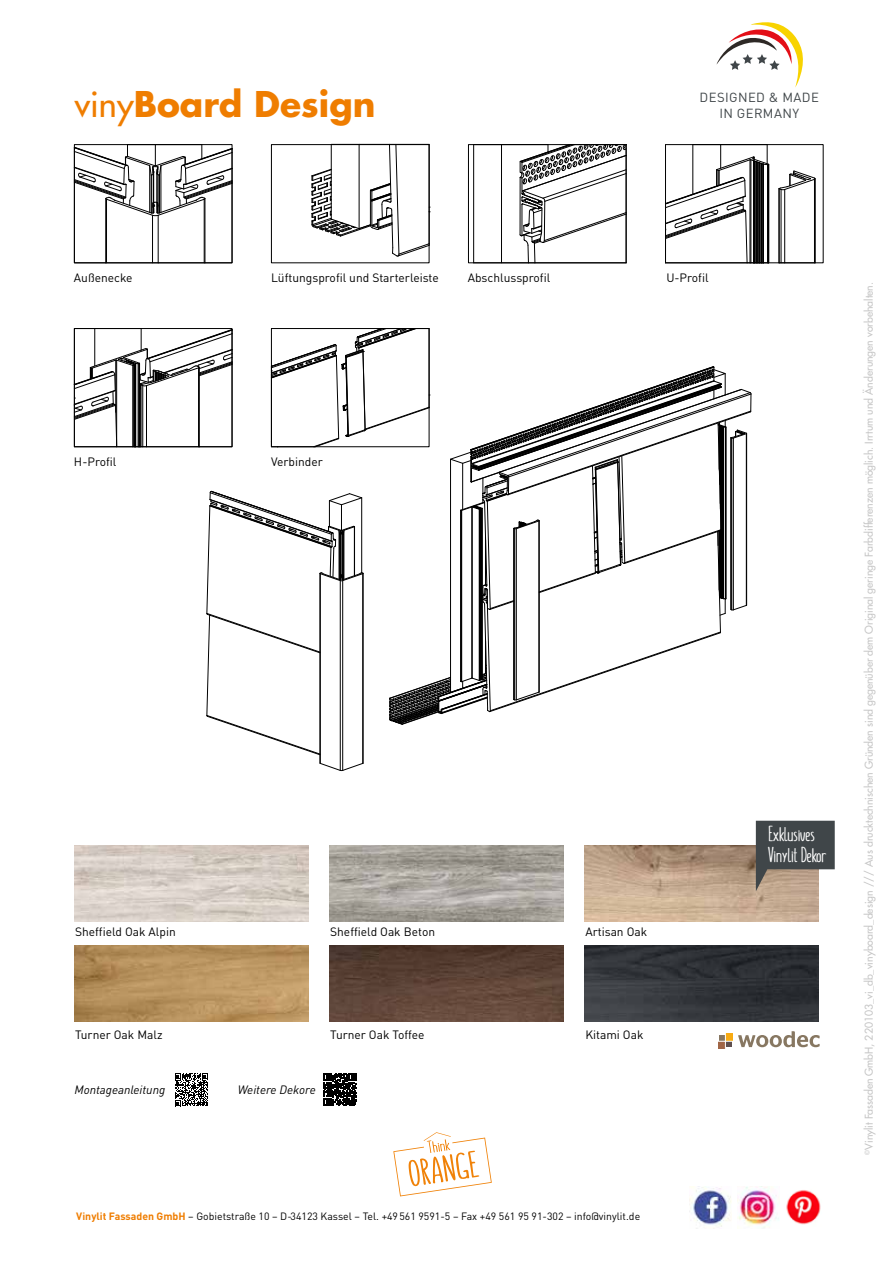
<style>
.page{position:relative;width:893px;height:1263px;background:#fff}
.page>*{position:absolute;margin:0;border:0;box-sizing:border-box;transform-origin:0 0}
.t1{font:700 34.5px "Futura LT Pro";color:#ef7d00}
.t2{font:700 21px/21px "Summer Font";color:#fff}
.t3{font:13.05px/15.6px "DIN Pro";letter-spacing:.03em;color:#404649;text-align:center}
.t4{font:12px "DIN Pro";color:#000}
.t5{font:italic 12px "DIN Pro";color:#000}
.t6{font:500 10.5px "Futura LT Pro";color:#c6c6c6}
.t7{font:10.5px "DIN Pro";color:#000}
.s1{font-weight:500}
.s2{font-weight:700;color:#ef7d00}
</style>
<div class="page">
<svg style="left:324px;top:1073px;width:33px;height:33px"></svg>
<svg style="left:175px;top:1073px;width:33px;height:33px"></svg>
<svg style="left:717px;top:22px;width:86px;height:66px"></svg>
<svg style="left:393px;top:1132px;width:99px;height:64px"></svg>
<img style="left:737px;top:1186px;width:42px;height:42px">
<img style="left:690px;top:1186px;width:41px;height:43px">
<img style="left:786px;top:1190px;width:35px;height:35px">
<svg style="left:718px;top:1031px;width:102px;height:18px"></svg>
<hr style="left:363px;top:573px;width:1px;height:190px;background:#000">
<hr style="left:340px;top:581px;width:1px;height:189px;background:#000">
<hr style="left:320px;top:574px;width:1px;height:189px;background:#000">
<hr style="left:342px;top:581px;width:1px;height:189px;background:#000">
<hr style="left:362px;top:574px;width:1px;height:189px;background:#000">
<svg style="left:320px;top:763px;width:44px;height:8px"></svg>
<div style="left:271px;top:144px;width:158px;height:119px;border:1px solid #000"></div>
<svg style="left:312px;top:144px;width:118px;height:113px"></svg>
<div style="left:468px;top:144px;width:158px;height:119px;border:1px solid #000"></div>
<hr style="left:473px;top:145px;width:1px;height:118px;background:#000">
<hr style="left:501px;top:145px;width:1px;height:118px;background:#000">
<hr style="left:501px;top:144px;width:47px;height:1px;background:#000">
<svg style="left:474px;top:144px;width:27px;height:1px"></svg>
<hr style="left:474px;top:263px;width:54px;height:1px;background:#000">
<svg style="left:520px;top:144px;width:107px;height:120px"></svg>
<div style="left:665px;top:144px;width:158px;height:119px;border:1px solid #000"></div>
<svg style="left:665px;top:144px;width:104px;height:120px"></svg>
<hr style="left:815px;top:179px;width:1px;height:84px;background:#000">
<hr style="left:814px;top:179px;width:1px;height:84px;background:#000">
<hr style="left:781px;top:189px;width:1px;height:74px;background:#000">
<hr style="left:784px;top:189px;width:1px;height:74px;background:#000">
<hr style="left:779px;top:189px;width:1px;height:74px;background:#000">
<svg style="left:779px;top:263px;width:36px;height:1px"></svg>
<svg style="left:779px;top:171px;width:36px;height:19px"></svg>
<hr style="left:106px;top:263px;width:52px;height:1px;background:#000">
<hr style="left:158px;top:263px;width:47px;height:1px;background:#000">
<svg style="left:74px;top:144px;width:159px;height:119px"></svg>
<svg style="left:74px;top:328px;width:677px;height:427px"></svg>
<img style="left:74px;top:945px;width:234px;height:77px">
<img style="left:330px;top:945px;width:233px;height:77px">
<img style="left:585px;top:945px;width:234px;height:77px">
<img style="left:74px;top:845px;width:234px;height:77px">
<img style="left:330px;top:845px;width:233px;height:77px">
<img style="left:585px;top:845px;width:234px;height:77px">
<svg style="left:756px;top:821px;width:79px;height:70px;background:#686663"></svg>
<h1 class="t1" style="left:75px;top:77px;width:302px"><span class="s1">viny</span>Board Design</h1>
<p class="t3" style="left:700px;top:88px;width:121px">DESIGNED &amp; MADE<br>IN GERMANY</p>
<p class="t4" style="left:74px;top:268px;width:60px">Außenecke</p>
<p class="t4" style="left:74px;top:452px;width:44px">H-Profil</p>
<p class="t4" style="left:271px;top:268px;width:169px">Lüftungsprofil und Starterleiste</p>
<p class="t4" style="left:468px;top:268px;width:84px">Abschlussprofil</p>
<p class="t4" style="left:666px;top:268px;width:44px">U-Profil</p>
<p class="t4" style="left:271px;top:452px;width:53px">Verbinder</p>
<p class="t4" style="left:75px;top:922px;width:102px">Sheffield Oak Alpin</p>
<p class="t4" style="left:330px;top:922px;width:106px">Sheffield Oak Beton</p>
<p class="t4" style="left:585px;top:922px;width:63px">Artisan Oak</p>
<p class="t4" style="left:75px;top:1025px;width:89px">Turner Oak Malz</p>
<p class="t4" style="left:330px;top:1025px;width:96px">Turner Oak Toffee</p>
<p class="t4" style="left:585px;top:1025px;width:60px">Kitami Oak</p>
<p class="t5" style="left:74px;top:1080px;width:92px">Montageanleitung</p>
<p class="t5" style="left:238px;top:1080px;width:80px">Weitere Dekore</p>
<p class="t7" style="left:76px;top:1208px;width:565px"><span class="s2">Vinylit Fassaden GmbH</span> – Gobietstraße 10 – D-34123 Kassel – Tel. +49561 9591-5 – Fax +49 561 95 91-302 – info@vinylit.de</p>
<h2 class="t2" style="left:768px;top:823px;width:60px">Exklusives<br>Vinylit Dekor</h2>
<p class="t6" style="left:861px;top:1154px;width:874px;rotate:-90deg"><sup>©</sup>Vinylit Fassaden GmbH, 220103_vi_db_vinyboard_design /// Aus drucktechnischen Gründen sind gegenüber dem Original geringe Farbdifferenzen möglich. Irrtum und Änderungen vorbehalten.</p>
</div>
